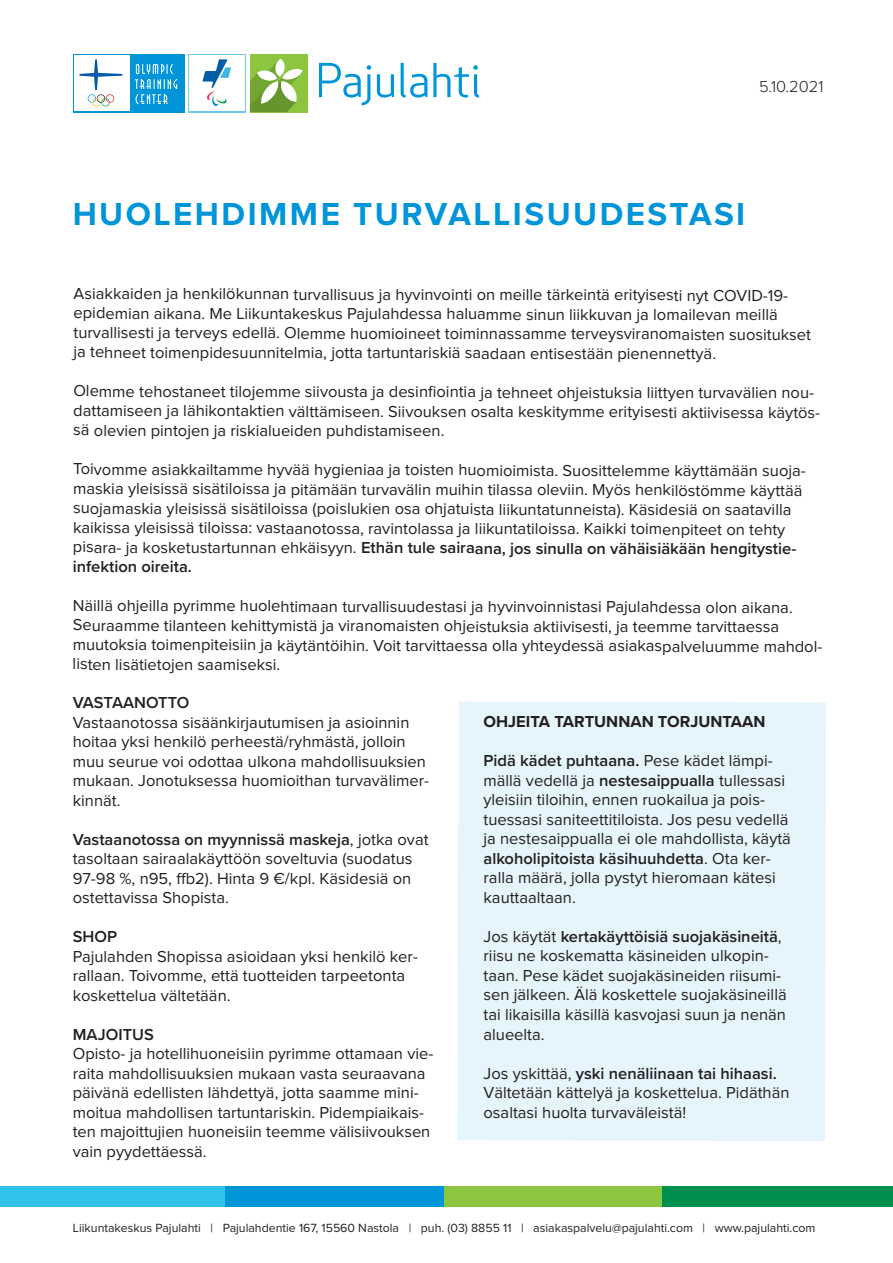
<style>
.page{position:relative;width:893px;height:1263px;background:#fff}
.page>*{position:absolute;margin:0;border:0;box-sizing:border-box;transform-origin:0 0}
.t1{font:700 33px "Proxima Nova";letter-spacing:.075em;color:#0095d9}
.t2{font:16.5px/19.5px "Proxima Nova";color:#231f20}
.t3{font:600 16.5px "Proxima Nova";color:#231f20}
.t4{font:700 16.5px "Proxima Nova";color:#231f20}
.t5{font:300 16.5px "Proxima Nova";color:#231f20}
.t6{font:12.3px "Proxima Nova";color:#231f20}
.s1{font-weight:600}
</style>
<div class="page">
<svg style="left:319px;top:63px;width:160px;height:42px"></svg>
<div style="left:250px;top:54px;width:58px;height:58px;background:#8bc63e"></div>
<svg style="left:250px;top:59px;width:53px;height:53px"></svg>
<svg style="left:189px;top:54px;width:57px;height:58px"></svg>
<div style="left:190px;top:55px;width:55px;height:56px;background:#fff"></div>
<svg style="left:203px;top:59px;width:28px;height:47px"></svg>
<div style="left:73px;top:54px;width:112px;height:58px;background:#0095d9"></div>
<svg style="left:135px;top:64px;width:42px;height:40px"></svg>
<div style="left:74px;top:55px;width:55px;height:56px;background:#fff"></div>
<svg style="left:79px;top:59px;width:43px;height:48px"></svg>
<div style="left:0;top:1186px;width:226px;height:20px;background:#31c3e9"></div>
<div style="left:226px;top:1186px;width:218px;height:20px;background:#0095d9"></div>
<div style="left:444px;top:1186px;width:219px;height:20px;background:#8bc63e"></div>
<div style="left:663px;top:1186px;width:230px;height:20px;background:#008f4d"></div>
<div style="left:457px;top:702px;width:369px;height:439px;background:#e6f4fb"></div>
<p class="t5" style="left:759px;top:74px;width:66px">5.10.2021</p>
<p class="t1" style="left:73px;top:190px;width:674px">HUOLEHDIMME TURVALLISUUDESTASI</p>
<p class="t2" style="left:74px;top:285px;width:716px">Asiakkaiden ja henkilökunnan turvallisuus ja hyvinvointi on meille tärkeintä erityisesti nyt COVID-19-</p>
<p class="t2" style="left:74px;top:305px;width:706px">epidemian aikana. Me Liikuntakeskus Pajulahdessa haluamme sinun liikkuvan ja lomailevan meillä</p>
<p class="t2" style="left:73px;top:324px;width:739px">turvallisesti ja terveys edellä. Olemme huomioineet toiminnassamme terveysviranomaisten suositukset ja tehneet toimenpidesuunnitelmia, jotta tartuntariskiä saadaan entisestään pienennettyä.</p>
<p class="t2" style="left:73px;top:383px;width:748px">Olemme tehostaneet tilojemme siivousta ja desinfiointia ja tehneet ohjeistuksia liittyen turvavälien nou&shy;dattamiseen ja lähikontaktien välttämiseen. Siivouksen osalta keskitymme erityisesti aktiivisessa käytös&shy;sä olevien pintojen ja riskialueiden puhdistamiseen.</p>
<p class="t2" style="left:73px;top:461px;width:734px">Toivomme asiakkailtamme hyvää hygieniaa ja toisten huomioimista. Suosittelemme käyttämään suoja&shy;maskia yleisissä sisätiloissa ja pitämään turvavälin muihin tilassa oleviin. Myös henkilöstömme käyttää suojamaskia yleisissä sisätiloissa (poislukien osa ohjatuista liikuntatunneista). Käsidesiä on saatavilla kaikissa yleisissä tiloissa: vastaanotossa, ravintolassa ja liikuntatiloissa. Kaikki toimenpiteet on tehty pisara- ja kosketustartunnan ehkäisyyn. <span class="s1">Ethän tule sairaana, jos sinulla on vähäisiäkään hengitystie-</span></p>
<p class="t3" style="left:73px;top:554px;width:121px">infektion oireita.</p>
<p class="t2" style="left:73px;top:597px;width:751px">Näillä ohjeilla pyrimme huolehtimaan turvallisuudestasi ja hyvinvoinnistasi Pajulahdessa olon aikana.<br>Seuraamme tilanteen kehittymistä ja viranomaisten ohjeistuksia aktiivisesti, ja teemme tarvittaessa muutoksia toimenpiteisiin ja käytäntöihin. Voit tarvittaessa olla yhteydessä asiakaspalveluumme mahdol&shy;listen lisätietojen saamiseksi.</p>
<p class="t3" style="left:73px;top:690px;width:118px">VASTAANOTTO</p>
<p class="t2" style="left:73px;top:713px;width:358px">Vastaanotossa sisäänkirjautumisen ja asioinnin hoitaa yksi henkilö perheestä/ryhmästä, jolloin muu seurue voi odottaa ulkona mahdollisuuksien mukaan. Jonotuksessa huomioithan turvavälimer&shy;kinnät.</p>
<p class="t2" style="left:73px;top:830px;width:357px"><span class="s1">Vastaanotossa on myynnissä maskeja</span>, jotka ovat tasoltaan sairaalakäyttöön soveltuvia (suodatus 97-98 %, n95, ffb2). Hinta 9 €/kpl. Käsidesiä on ostettavissa Shopista.</p>
<p class="t3" style="left:73px;top:924px;width:46px">SHOP</p>
<p class="t2" style="left:73px;top:947px;width:347px">Pajulahden Shopissa asioidaan yksi henkilö ker&shy;rallaan. Toivomme, että tuotteiden tarpeetonta koskettelua vältetään.</p>
<p class="t3" style="left:73px;top:1022px;width:83px">MAJOITUS</p>
<p class="t2" style="left:73px;top:1045px;width:362px">Opisto- ja hotellihuoneisiin pyrimme ottamaan vie&shy;raita mahdollisuuksien mukaan vasta seuraavana päivänä edellisten lähdettyä, jotta saamme mini&shy;moitua mahdollisen tartuntariskin. Pidempiaikais&shy;ten majoittujien huoneisiin teemme välisiivouksen vain pyydettäessä.</p>
<p class="t4" style="left:483px;top:710px;width:284px">OHJEITA TARTUNNAN TORJUNTAAN</p>
<p class="t2" style="left:483px;top:752px;width:309px"><span class="s1">Pidä kädet puhtaana.</span> Pese kädet lämpi&shy;mällä vedellä ja <span class="s1">nestesaippualla</span> tullessasi yleisiin tiloihin, ennen ruokailua ja pois&shy;tuessasi saniteettitiloista. Jos pesu vedellä ja nestesaippualla ei ole mahdollista, käytä <span class="s1">alkoholipitoista käsihuuhdetta</span>. Ota ker&shy;ralla määrä, jolla pystyt hieromaan kätesi kauttaaltaan.</p>
<p class="t2" style="left:483px;top:927px;width:305px">Jos käytät <span class="s1">kertakäyttöisiä suojakäsineitä</span>, riisu ne koskematta käsineiden ulkopin&shy;taan. Pese kädet suojakäsineiden riisumi&shy;sen jälkeen. Älä koskettele suojakäsineillä tai likaisilla käsillä kasvojasi suun ja nenän alueelta.</p>
<p class="t2" style="left:483px;top:1064px;width:307px">Jos yskittää, <span class="s1">yski nenäliinaan tai hihaasi.<br></span>Vältetään kättelyä ja koskettelua. Pidäthän osaltasi huolta turvaväleistä!</p>
<p class="t6" style="left:73px;top:1222px;width:744px">Liikuntakeskus Pajulahti | Pajulahdentie 167, 15560 Nastola | puh. (03) 8855 11 | asiakaspalvelu@pajulahti.com | www.pajulahti.com</p>
</div>
